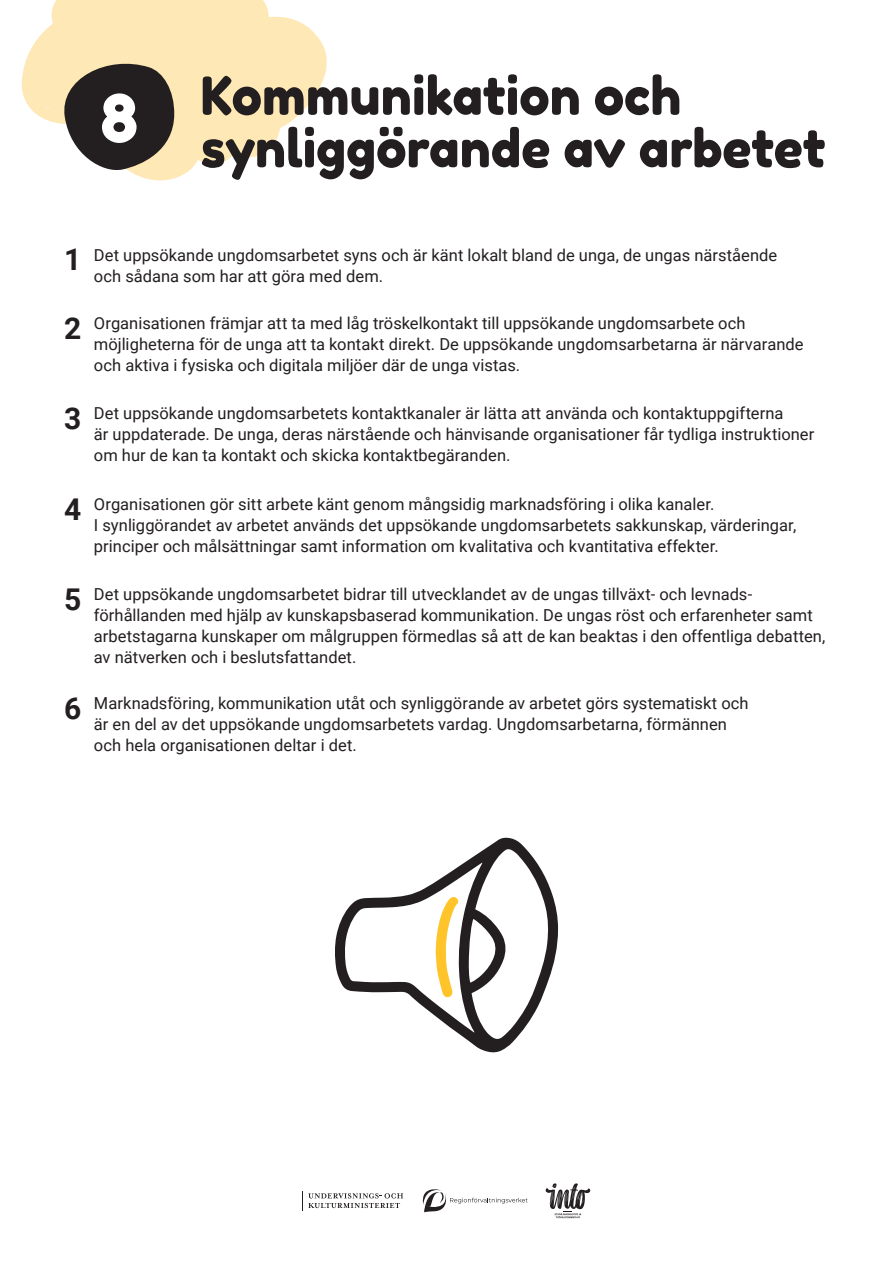
<style>
.page{position:relative;width:893px;height:1263px;background:#fff}
.page>*{position:absolute;margin:0;border:0;box-sizing:border-box;transform-origin:0 0}
.t1{font:52.5px/52.5px "Fredoka One";color:#231f20}
.t2{font:700 30px "Roboto";color:#231f20}
.t3{font:16.5px/21px "Roboto";color:#231f20}
.s1{font-size:64.95px;color:#fff}
</style>
<div class="page">
<svg style="left:21px;top:0;width:306px;height:181px;fill:#fee8b5"></svg>
<svg style="left:59px;top:54px;width:116px;height:120px;background:#6d6559"></svg>
<svg style="left:335px;top:837px;width:223px;height:216px"></svg>
<svg style="left:436px;top:897px;width:22px;height:101px"></svg>
<svg style="left:545px;top:1183px;width:45px;height:35px"></svg>
<svg style="left:422px;top:1189px;width:106px;height:23px"></svg>
<svg style="left:308px;top:1193px;width:95px;height:16px"></svg>
<h1 class="t1" style="left:201px;top:69px;width:626px;text-indent:-100px"><span class="s1">8</span> Kommunikation och synliggörande av arbetet</h1>
<h2 class="t2" style="left:64px;top:239px;width:19px">1</h2>
<p class="t3" style="left:94px;top:244px;width:685px">Det uppsökande ungdomsarbetet syns och är känt lokalt bland de unga, de ungas närstående och sådana som har att göra med dem.</p>
<h2 class="t2" style="left:64px;top:308px;width:19px">2</h2>
<p class="t3" style="left:94px;top:312px;width:711px">Organisationen främjar att ta med låg tröskelkontakt till uppsökande ungdomsarbete och möjligheterna för de unga att ta kontakt direkt. De uppsökande ungdomsarbetarna är närvarande och aktiva i fysiska och digitala miljöer där de unga vistas.</p>
<h2 class="t2" style="left:64px;top:398px;width:19px">3</h2>
<p class="t3" style="left:94px;top:402px;width:722px">Det uppsökande ungdomsarbetets kontaktkanaler är lätta att använda och kontaktuppgifterna<br>är uppdaterade. De unga, deras närstående och hänvisande organisationer får tydliga instruktioner om hur de kan ta kontakt och skicka kontaktbegäranden.</p>
<h2 class="t2" style="left:64px;top:488px;width:19px">4</h2>
<p class="t3" style="left:94px;top:493px;width:704px">Organisationen gör sitt arbete känt genom mångsidig marknadsföring i olika kanaler.<br>I synliggörandet av arbetet används det uppsökande ungdomsarbetets sakkunskap, värderingar, principer och målsättningar samt information om kvalitativa och kvantitativa effekter.</p>
<h2 class="t2" style="left:64px;top:578px;width:19px">5</h2>
<p class="t3" style="left:94px;top:583px;width:733px">Det uppsökande ungdomsarbetet bidrar till utvecklandet av de ungas tillväxt- och levnads&shy;förhållanden med hjälp av kunskapsbaserad kommunikation. De ungas röst och erfarenheter samt arbetstagarna kunskaper om målgruppen förmedlas så att de kan beaktas i den offentliga debatten, av nätverken och i beslutsfattandet.</p>
<h2 class="t2" style="left:64px;top:687px;width:19px">6</h2>
<p class="t3" style="left:94px;top:692px;width:656px">Marknadsföring, kommunikation utåt och synliggörande av arbetet görs systematiskt och är en del av det uppsökande ungdomsarbetets vardag. Ungdomsarbetarna, förmännen och hela organisationen deltar i det.</p>
</div>
